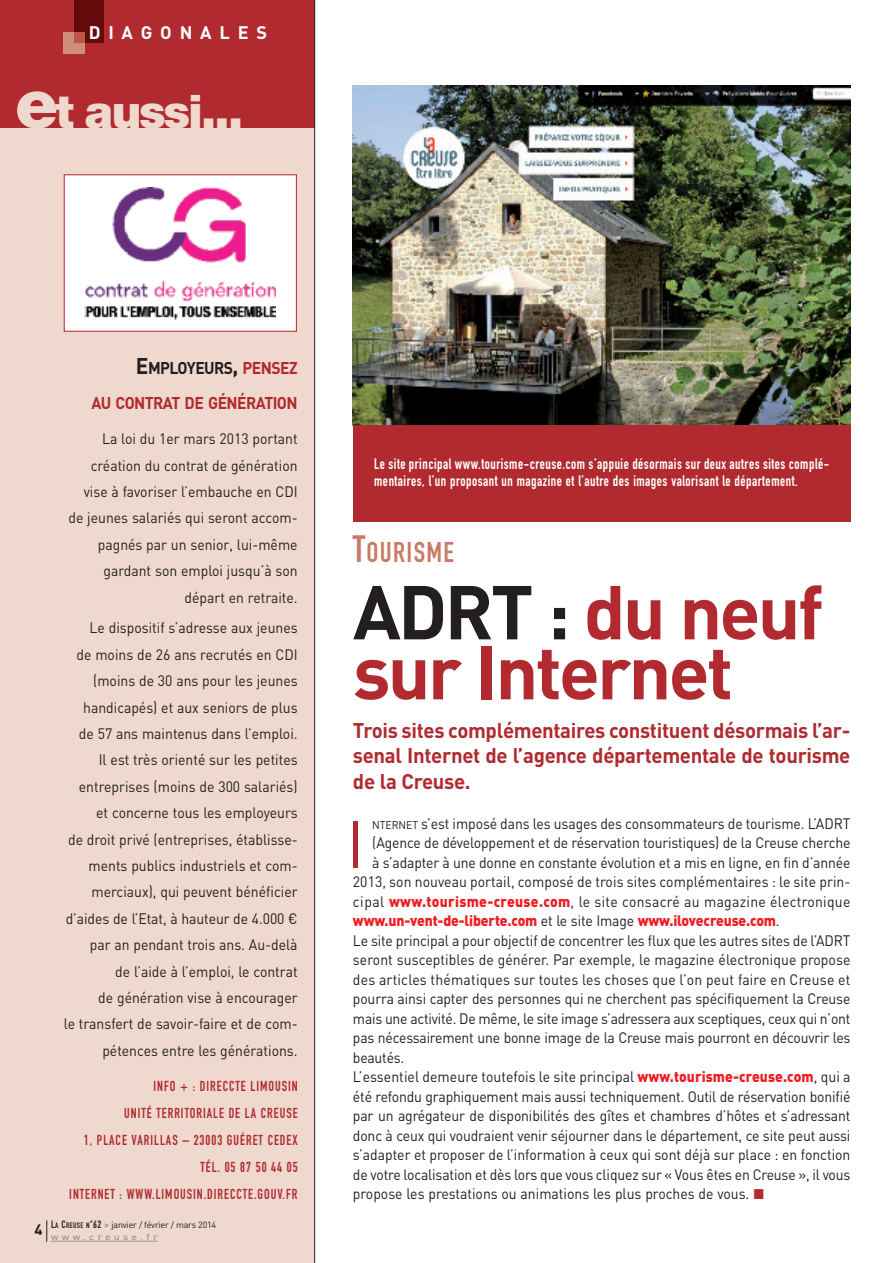
<style>
.page{position:relative;width:893px;height:1263px;background:#fff}
.page>*{position:absolute;margin:0;border:0;box-sizing:border-box;transform-origin:0 0}
.t1{font:700 75px/60px "DIN";letter-spacing:-.04em;color:#b02a2f}
.t2{font:64.65px "DIN";color:#b02a2f;scale:.93 1}
.t3{font:900 49.65px "Nimbus Sans Novus T";letter-spacing:-.03em;color:#efd8cd}
.t4{font:28.2px "DIN Engschrift";letter-spacing:.05em;color:#c97b67}
.t5{font:700 21px/25.5px "DIN";letter-spacing:-.015em;color:#b02a2f;text-align:justify}
.t6{font:700 18px "DIN";letter-spacing:.435em;color:#fff}
.t7{font:700 16.8px/35px "DIN";letter-spacing:-.035em;color:#b02a2f;text-align:right;scale:.93 1}
.t8{font:15px/26.4px "DIN";letter-spacing:-.005em;color:#231f20;text-align:right;scale:.93 1}
.t9{font:15px/17.2px "DIN Engschrift";letter-spacing:.035em;color:#fff;scale:.93 1}
.t10{font:15px "DIN";letter-spacing:.015em;color:#231f20;scale:.93 1}
.t11{font:15px "DIN";letter-spacing:.02em;color:#231f20;scale:.93 1}
.t12{font:900 15px "DIN";letter-spacing:-.01em;color:#ee1d23;scale:.93 1}
.t13{font:700 15px "DIN";color:#231f20}
.t14{font:14.25px/27px "DIN Engschrift";letter-spacing:.075em;color:#b02a2f;text-align:right;scale:.93 1}
.t15{font:9px/12px "DIN";letter-spacing:-.025em;color:#231f20}
.s1{font-size:73.5px}
.s2{font-size:22.5px;color:#231f20}
.s3{color:#231f20}
.s4{font-family:"DIN Engschrift";font-size:10.5px}
.s5{font-family:"DIN Engschrift";font-size:7.8px}
.s6{font-weight:700;color:#939598}
.s7{color:#808285}
.s8{font-size:37.5px}
.s9{font-size:11.25px}
.s10{font-weight:900;color:#ee1d23}
.s11{font-weight:400;color:#231f20}
.s12{color:#b02a2f}
</style>
<div class="page">
<div style="left:0;top:128px;width:315px;height:1135px;background:#efd8cd"></div>
<div style="left:0;top:0;width:315px;height:128px;background:#b02a2f"></div>
<div style="left:74px;top:0;width:30px;height:43px;background:#650a0b"></div>
<div style="left:64px;top:32px;width:21px;height:21px;background:#d08d79"></div>
<div style="left:74px;top:32px;width:11px;height:11px;background:#bc5545"></div>
<hr style="left:314px;top:0;width:1px;height:1263px;background:#231f20">
<hr style="left:51px;top:1241px;width:106px;height:1px;background:#939598">
<svg style="left:47px;top:1220px;width:1px;height:22px"></svg>
<div style="left:65px;top:175px;width:231px;height:156px;background:#fff"></div>
<img style="left:85px;top:188px;width:190px;height:131px">
<div style="left:64px;top:174px;width:233px;height:158px;border:1px solid #b02a2f"></div>
<img style="left:353px;top:85px;width:497px;height:340px">
<div style="left:353px;top:425px;width:497px;height:97px;background:#b02a2f"></div>
<p class="t6" style="left:89px;top:22px;width:180px">DIAGONALES</p>
<h3 class="t3" style="left:15px;top:82px;width:229px"><span class="s1">e</span>t aussi...</h3>
<p class="t13" style="left:34px;top:1221px;width:10px">4</p>
<p class="t7" style="left:91px;top:350px;width:223px"><span class="s2">E</span><span class="s3">MPLOYEURS</span><span class="s2">,</span> PENSEZ<br>AU CONTRAT DE GÉNÉRATION</p>
<p class="t8" style="left:68px;top:425px;width:248px">La loi du 1er mars 2013 portant création du contrat de génération vise à favoriser l’embauche en CDI de jeunes salariés qui seront accom&shy;pagnés par un senior, lui-même gardant son emploi jusqu’à son départ en retraite.</p>
<p class="t8" style="left:64px;top:614px;width:253px">Le dispositif s’adresse aux jeunes<br>de moins de 26 ans recrutés en CDI (moins de 30 ans pour les jeunes handicapés) et aux seniors de plus<br>de 57 ans maintenus dans l’emploi.<br>Il est très orienté sur les petites entreprises (moins de 300 salariés) et concerne tous les employeurs<br>de droit privé (entreprises, établisse&shy;ments publics industriels et com&shy;merciaux), qui peuvent bénéficier d’aides de l’Etat, à hauteur de 4.000 € par an pendant trois ans. Au-delà<br>de l’aide à l’emploi, le contrat<br>de génération vise à encourager<br>le transfert de savoir-faire et de com&shy;pétences entre les générations.</p>
<p class="t14" style="left:69px;top:1074px;width:247px">INFO + : DIRECCTE LIMOUSIN<br>UNITÉ TERRITORIALE DE LA CREUSE<br>1, PLACE VARILLAS – 23003 GUÉRET CEDEX<br>TÉL. 05 87 50 44 05<br>INTERNET : WWW.LIMOUSIN.DIRECCTE.GOUV.FR</p>
<p class="t15" style="left:51px;top:1218px;width:167px"><span class="s4">L</span><span class="s5">A</span> <span class="s4">C</span><span class="s5">REUSE N</span><span class="s4">°62</span> <span class="s6">&gt;</span> janvier / février / mars 2014 <span class="s7">www.creuse.fr</span></p>
<p class="t9" style="left:374px;top:456px;width:491px">Le site principal www.tourisme-creuse.com s’appuie désormais sur deux autres sites complé&shy;mentaires, l’un proposant un magazine et l’autre des images valorisant le département.</p>
<h3 class="t4" style="left:353px;top:542px;width:102px"><span class="s8">T</span>OURISME</h3>
<h1 class="t1" style="left:353px;top:580px;width:472px"><span class="s3">ADRT :</span> du neuf sur Internet</h1>
<h3 class="t5" style="left:353px;top:717px;width:499px">Trois sites complémentaires constituent désormais l’ar&shy;senal Internet de l’agence départementale de tourisme de la Creuse.</h3>
<p class="t8" style="left:372px;top:809px;width:516px"><span class="s9">NTERNET</span> s’est imposé dans les usages des consommateurs de tourisme. L’ADRT</p>
<p class="t8" style="left:372px;top:829px;width:516px">(Agence de développement et de réservation touristiques) de la Creuse cherche</p>
<p class="t8" style="left:372px;top:848px;width:516px">à s’adapter à une donne en constante évolution et a mis en ligne, en fin d’année</p>
<p class="t8" style="left:353px;top:868px;width:536px">2013, son nouveau portail, composé de trois sites complémentaires : le site prin-</p>
<p class="t11" style="left:353px;top:892px;width:536px">cipal <span class="s10">www.tourisme-creuse.com</span>, le site consacré au magazine électronique</p>
<p class="t12" style="left:353px;top:912px;width:460px">www.un-vent-de-liberte.com <span class="s11">et le site Image</span> www.ilovecreuse.com<span class="s11">.</span></p>
<p class="t8" style="left:353px;top:926px;width:536px">Le site principal a pour objectif de concentrer les flux que les autres sites de l’ADRT</p>
<p class="t8" style="left:353px;top:946px;width:536px">seront susceptibles de générer. Par exemple, le magazine électronique propose</p>
<p class="t10" style="left:353px;top:970px;width:536px">des articles thématiques sur toutes les choses que l’on peut faire en Creuse et</p>
<p class="t8" style="left:353px;top:985px;width:536px">pourra ainsi capter des personnes qui ne cherchent pas spécifiquement la Creuse</p>
<p class="t8" style="left:353px;top:1004px;width:536px">mais une activité. De même, le site image s’adressera aux sceptiques, ceux qui n’ont</p>
<p class="t8" style="left:353px;top:1024px;width:536px">pas nécessairement une bonne image de la Creuse mais pourront en découvrir les</p>
<p class="t8" style="left:353px;top:1043px;width:57px">beautés.</p>
<p class="t8" style="left:353px;top:1063px;width:536px">L’essentiel demeure toutefois le site principal <span class="s10">www.tourisme-creuse.com</span>, qui a</p>
<p class="t8" style="left:353px;top:1082px;width:536px">été refondu graphiquement mais aussi techniquement. Outil de réservation bonifié</p>
<p class="t8" style="left:353px;top:1102px;width:536px">par un agrégateur de disponibilités des gîtes et chambres d’hôtes et s’adressant</p>
<p class="t8" style="left:353px;top:1121px;width:536px">donc à ceux qui voudraient venir séjourner dans le département, ce site peut aussi</p>
<p class="t8" style="left:353px;top:1141px;width:536px">s’adapter et proposer de l’information à ceux qui sont déjà sur place : en fonction</p>
<p class="t8" style="left:353px;top:1160px;width:536px">de votre localisation et dès lors que vous cliquez sur « Vous êtes en Creuse », il vous</p>
<p class="t8" style="left:353px;top:1180px;width:443px">propose les prestations ou animations les plus proches de vous. <span class="s12">■</span></p>
<h2 class="t2" style="left:347px;top:806px;width:20px">I</h2>
</div>
